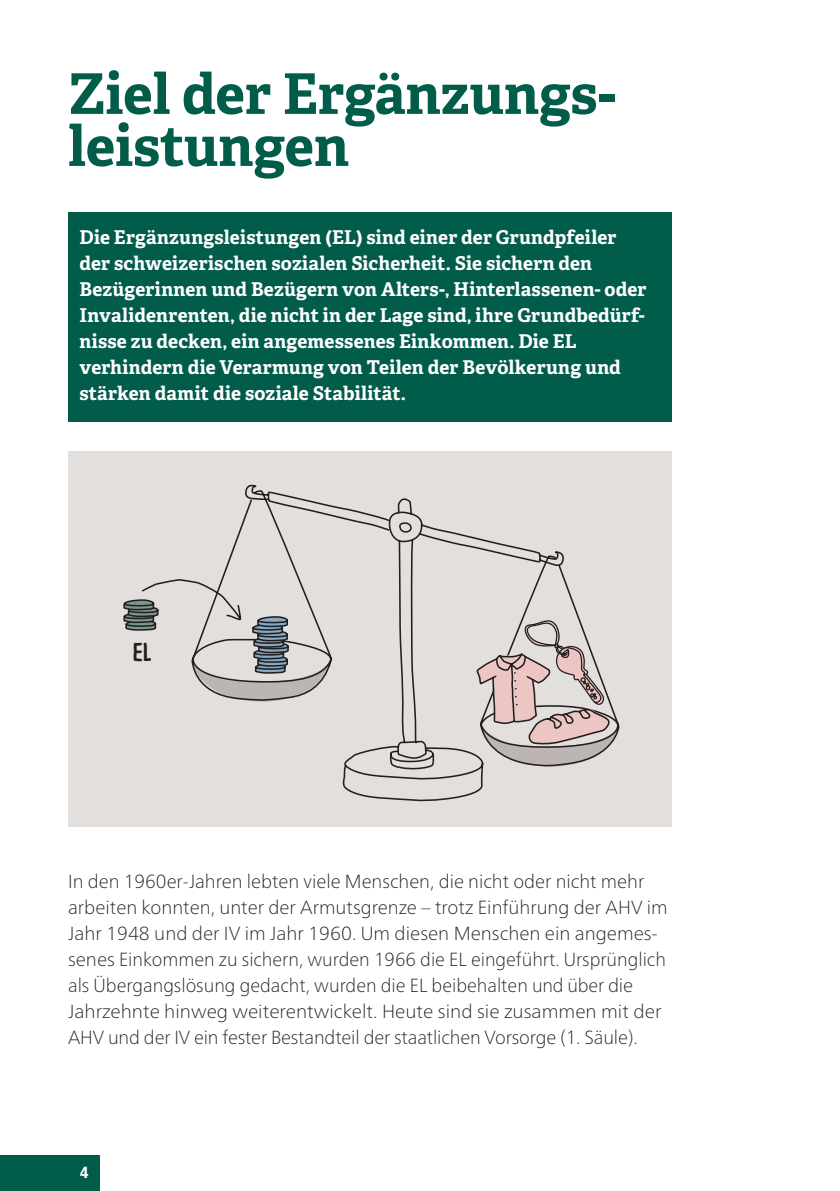
<style>
.page{position:relative;width:840px;height:1191px;background:#fff}
.page>*{position:absolute;margin:0;border:0;box-sizing:border-box;transform-origin:0 0}
.t1{font:700 56px/52px "Adelle";color:#015c4a}
.t2{font:700 25.6px "Supernettcn";color:#231f20}
.t3{font:100 19px/26px "Frutiger Neue LT Pro";color:#231f20}
.t4{font:700 19px/26px "Adelle";letter-spacing:.01em;color:#fff}
.t5{font:900 condensed 16px "Frutiger LT Pro";color:#fff}
</style>
<div class="page">
<div style="left:0;top:1155px;width:99px;height:36px;background:#015c4a"></div>
<div style="left:68px;top:212px;width:603px;height:209px;background:#015c4a"></div>
<div style="left:68px;top:452px;width:603px;height:375px;background:#e3dfdd"></div>
<svg style="left:221px;top:484px;width:399px;height:318px"></svg>
<svg style="left:476px;top:619px;width:142px;height:148px"></svg>
<svg style="left:123px;top:579px;width:205px;height:123px"></svg>
<h1 class="t1" style="left:68px;top:68px;width:548px">Ziel der Ergänzungs&shy;leistungen</h1>
<p class="t4" style="left:79px;top:224px;width:568px">Die Ergänzungsleistungen (EL) sind einer der Grundpfeiler der schweizerischen sozialen Sicherheit. Sie sichern den Bezügerinnen und Bezügern von Alters-, Hinterlassenen- oder Invalidenrenten, die nicht in der Lage sind, ihre Grundbedürf&shy;nisse zu decken, ein angemessenes Einkommen. Die EL verhindern die Verarmung von Teilen der Bevölkerung und stärken damit die soziale Stabilität.</p>
<h2 class="t2" style="left:132px;top:635px;width:20px">EL</h2>
<p class="t3" style="left:68px;top:868px;width:601px">In den 1960er-Jahren lebten viele Menschen, die nicht oder nicht mehr arbeiten konnten, unter der Armutsgrenze – trotz Einführung der AHV im Jahr 1948 und der IV im Jahr 1960. Um diesen Menschen ein angemes&shy;senes Einkommen zu sichern, wurden 1966 die EL eingeführt. Ursprünglich als Übergangslösung gedacht, wurden die EL beibehalten und über die Jahrzehnte hinweg weiterentwickelt. Heute sind sie zusammen mit der AHV und der IV ein fester Bestandteil der staatlichen Vorsorge (1. Säule).</p>
<p class="t5" style="left:80px;top:1163px;width:10px">4</p>
</div>
